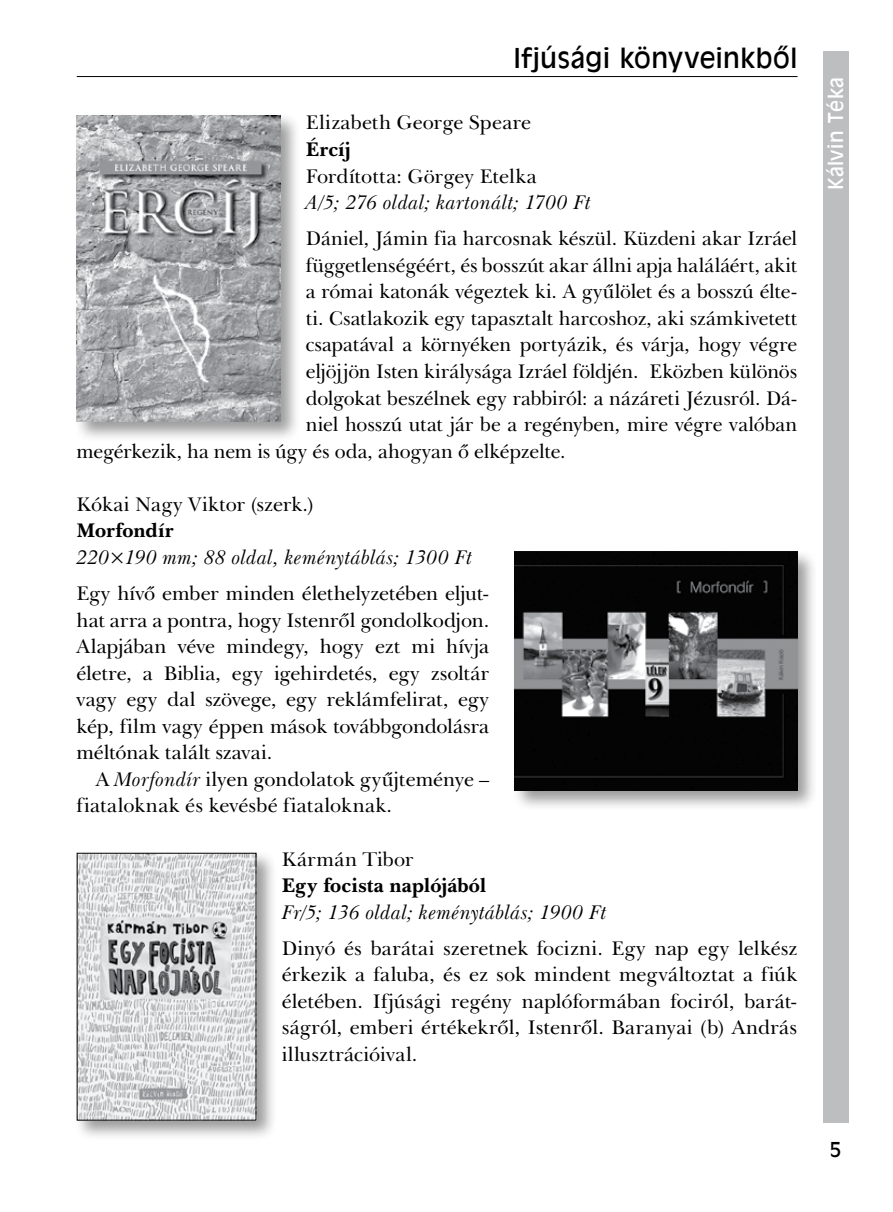
<style>
.page{position:relative;width:893px;height:1212px;background:#fff}
.page>*{position:absolute;margin:0;border:0;box-sizing:border-box;transform-origin:0 0}
.t1{font:27px "Incised 901 PFL";letter-spacing:.015em;color:#000}
.t2{font:20.25px/26.6px "New Baskerville PFL";letter-spacing:-.005em;color:#000;text-align:justify}
.t3{font:italic 20.25px "New Baskerville PFL";letter-spacing:.015em;color:#000}
.t4{font:700 20.25px "New Baskerville PFL";color:#000}
.t5{font:20.25px "New Baskerville PFL";letter-spacing:.015em;color:#000}
.t6{font:20.25px "Incised 901 PFL";letter-spacing:.025em;color:#fff}
.t7{font:20.25px "Incised 901 PFL";color:#000}
.s1{font-style:italic}
</style>
<div class="page">
<div style="left:823px;top:51px;width:26px;height:1072px;background:#bcbec0"></div>
<hr style="left:77px;top:76px;width:721px;height:1px;background:#000">
<div style="left:74px;top:112px;width:228px;height:331px;background:#000;opacity:.4"></div>
<img style="left:77px;top:115px;width:203px;height:307px">
<div style="left:511px;top:549px;width:307px;height:263px;background:#000;opacity:.4"></div>
<img style="left:515px;top:552px;width:282px;height:238px">
<div style="left:74px;top:849px;width:204px;height:293px;background:#000;opacity:.4"></div>
<img style="left:79px;top:855px;width:175px;height:263px">
<h1 class="t1" style="left:513px;top:42px;width:285px">Ifjúsági könyveinkből</h1>
<p class="t2" style="left:306px;top:109px;width:227px">Elizabeth George Speare</p>
<p class="t4" style="left:306px;top:137px;width:46px">Ércíj</p>
<p class="t2" style="left:306px;top:162px;width:232px">Fordította: Görgey Etelka</p>
<p class="t3" style="left:306px;top:190px;width:287px">A/5; 276 oldal; kartonált; 1700 Ft</p>
<p class="t2" style="left:306px;top:225px;width:493px">Dániel, Jámin fia harcosnak készül. Küzdeni akar Izráel</p>
<p class="t2" style="left:306px;top:252px;width:493px">függetlenségéért, és bosszút akar állni apja haláláért, akit</p>
<p class="t2" style="left:306px;top:278px;width:493px">a római katonák végeztek ki. A gyűlölet és a bosszú élte-</p>
<p class="t2" style="left:306px;top:305px;width:493px">ti. Csatlakozik egy tapasztalt harcoshoz, aki számkivetett</p>
<p class="t2" style="left:306px;top:331px;width:493px">csapatával a környéken portyázik, és várja, hogy végre</p>
<p class="t2" style="left:306px;top:358px;width:493px">eljöjjön Isten királysága Izráel földjén. Eközben különös</p>
<p class="t2" style="left:306px;top:384px;width:493px">dolgokat beszélnek egy rabbiról: a názáreti Jézusról. Dá-</p>
<p class="t2" style="left:306px;top:411px;width:493px">niel hosszú utat jár be a regényben, mire végre valóban</p>
<p class="t2" style="left:77px;top:437px;width:491px">megérkezik, ha nem is úgy és oda, ahogyan ő elképzelte.</p>
<p class="t2" style="left:77px;top:491px;width:239px">Kókai Nagy Viktor (szerk.)</p>
<p class="t4" style="left:77px;top:518px;width:99px">Morfondír</p>
<p class="t3" style="left:77px;top:545px;width:397px">220×190 mm; 88 oldal, keménytáblás; 1300 Ft</p>
<p class="t2" style="left:77px;top:580px;width:414px">Egy hívő ember minden élethelyzetében eljut&shy;hat arra a pontra, hogy Istenről gondolkodjon.<br>Alapjában véve mindegy, hogy ezt mi hívja életre, a Biblia, egy igehirdetés, egy zsoltár vagy egy dal szövege, egy reklámfelirat, egy kép, film vagy éppen mások továbbgondolásra méltónak talált szavai.</p>
<p class="t2" style="left:77px;top:766px;width:414px;text-indent:19px">A <span class="s1">Morfondír</span> ilyen gondolatok gyűjteménye – fiataloknak és kevésbé fiataloknak.</p>
<p class="t5" style="left:282px;top:846px;width:133px">Kármán Tibor</p>
<p class="t4" style="left:282px;top:873px;width:206px">Egy focista naplójából</p>
<p class="t3" style="left:282px;top:899px;width:327px">Fr/5; 136 oldal; keménytáblás; 1900 Ft</p>
<p class="t2" style="left:282px;top:935px;width:517px">Dinyó és barátai szeretnek focizni. Egy nap egy lelkész érkezik a faluba, és ez sok mindent megváltoztat a fiúk életében. Ifjúsági regény naplóformában fociról, barát&shy;ságról, emberi értékekről, Istenről. Baranyai (b) András illusztrációival.</p>
<p class="t6" style="left:824px;top:190px;width:115px;rotate:-90deg">Kálvin Téka</p>
<p class="t7" style="left:829px;top:1137px;width:14px">5</p>
</div>
